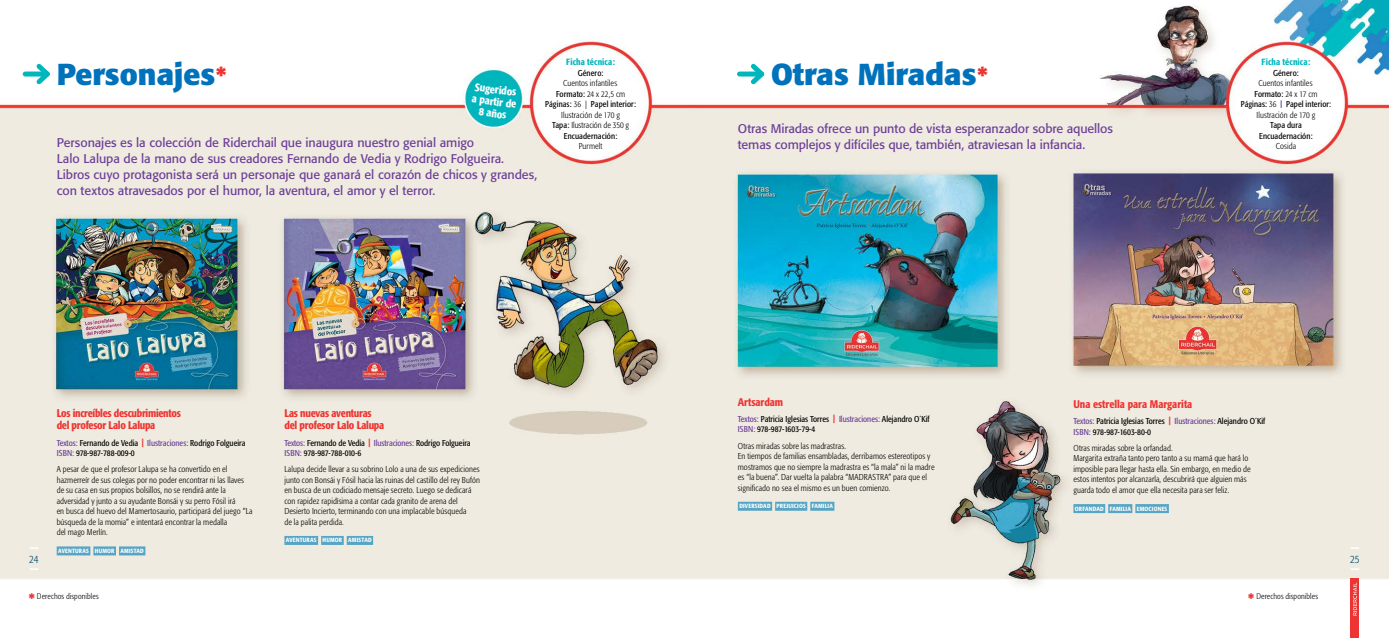
<style>
.page{position:relative;width:1389px;height:638px;background:#fff}
.page>*{position:absolute;margin:0;border:0;box-sizing:border-box;transform-origin:0 0}
.t1{font:700 30px "Formata";color:#0072bc}
.t2{font:12.5px/16px "Formata";letter-spacing:-.005em;color:#6c3f98}
.t3{font:500 condensed 11px/12px "Formata";letter-spacing:-.02em;color:#ee3432}
.t4{font:500 condensed 11px "Formata";color:#ee3432}
.t5{font:500 condensed 11px/11.9px "Formata";color:#fff;text-align:center}
.t6{font:300 condensed 11px "Formata";color:#004d6d}
.t7{font:500 condensed 9px "Formata";letter-spacing:.015em;color:#00b6bd}
.t8{font:300 condensed 8.5px/10.5px "Formata";letter-spacing:.01em;color:#000}
.t9{font:condensed 8.5px/10.5px "Formata";color:#000}
.t10{font:300 condensed 8px "Formata";letter-spacing:.015em;color:#000}
.t11{font:500 condensed 6px "Formata";letter-spacing:.035em;color:#fff}
.s1{font-size:24px;color:#ee3432}
.s2{font-weight:400}
.s3{color:#6c3f98}
.s4{font-weight:700;color:#ee3432}
.s5{font-weight:700;font-size:7.5px;color:#6c3f98}
.s6{font-weight:700;font-stretch:normal;font-size:14px;color:#ee3432}
</style>
<div class="page">
<img style="left:0;top:0;width:1389px;height:638px">
<div style="left:738px;top:502px;width:34px;height:9px;background:#57a5c4"></div>
<div style="left:775px;top:502px;width:32px;height:9px;background:#57a5c4"></div>
<div style="left:810px;top:502px;width:24px;height:9px;background:#57a5c4"></div>
<div style="left:1073px;top:504px;width:32px;height:9px;background:#57a5c4"></div>
<div style="left:1108px;top:504px;width:24px;height:9px;background:#57a5c4"></div>
<div style="left:1135px;top:504px;width:34px;height:9px;background:#57a5c4"></div>
<div style="left:740px;top:72px;width:22px;height:5px;background:#00b6bd"></div>
<svg style="left:746px;top:59px;width:23px;height:30px"></svg>
<div style="left:284px;top:536px;width:34px;height:9px;background:#57a5c4"></div>
<div style="left:321px;top:536px;width:23px;height:9px;background:#57a5c4"></div>
<div style="left:347px;top:536px;width:26px;height:9px;background:#57a5c4"></div>
<div style="left:57px;top:546px;width:33px;height:9px;background:#57a5c4"></div>
<div style="left:93px;top:546px;width:23px;height:9px;background:#57a5c4"></div>
<div style="left:119px;top:546px;width:26px;height:9px;background:#57a5c4"></div>
<div style="left:25px;top:72px;width:22px;height:5px;background:#00b6bd"></div>
<svg style="left:32px;top:59px;width:23px;height:30px"></svg>
<svg style="left:30px;top:547px;width:8px;height:2px"></svg>
<svg style="left:30px;top:568px;width:8px;height:2px"></svg>
<svg style="left:1351px;top:547px;width:8px;height:2px"></svg>
<svg style="left:1351px;top:568px;width:8px;height:2px"></svg>
<div style="left:1351px;top:578px;width:8px;height:60px;background:#ee3432"></div>
<svg style="left:1353px;top:582px;width:4px;height:33px"></svg>
<h1 class="t1" style="left:57px;top:55px;width:172px">Personajes<span class="s1">*</span></h1>
<p class="t5" style="left:474px;top:81px;width:46px;rotate:7deg">Sugeridos a partir de<br>8 años</p>
<p class="t2" style="left:57px;top:134px;width:482px">Personajes es la colección de Riderchail que inaugura nuestro genial amigo<br>Lalo Lalupa de la mano de sus creadores Fernando de Vedia y Rodrigo Folgueira.<br>Libros cuyo protagonista será un personaje que ganará el corazón de chicos y grandes, con textos atravesados por el humor, la aventura, el amor y el terror.</p>
<p class="t7" style="left:566px;top:56px;width:50px">Ficha técnica:</p>
<p class="t9" style="left:578px;top:67px;width:27px">Género:</p>
<p class="t8" style="left:545px;top:78px;width:92px;text-align:center">Cuentos infantiles<br><span class="s2">Formato:</span> 24 x 22,5 cm<br><span class="s2">Páginas:</span> 36 | <span class="s2">Papel interior:<br></span>Ilustración de 170 g<br><span class="s2">Tapa:</span> Ilustración de 350 g<br><span class="s2">Encuadernación:</span></p>
<p class="t8" style="left:579px;top:141px;width:25px">Purmelt</p>
<p class="t3" style="left:57px;top:407px;width:126px">Los increíbles descubrimientos del profesor Lalo Lalupa</p>
<p class="t9" style="left:57px;top:437px;width:190px"><span class="s3">Textos:</span> Fernando de Vedia <span class="s4">|</span> <span class="s3">Ilustraciones:</span> Rodrigo Folgueira<br><span class="s3">ISBN:</span> 978-987-788-009-0</p>
<p class="t8" style="left:57px;top:464px;width:197px">A pesar de que el profesor Lalupa se ha convertido en el hazmerreír de sus colegas por no poder encontrar ni las llaves de su casa en sus propios bolsillos, no se rendirá ante la adversidad y junto a su ayudante Bonsái y su perro Fósil irá<br>en busca del huevo del Mamertosaurio, participará del juego “La búsqueda de la momia” e intentará encontrar la medalla<br>del mago Merlín.</p>
<p class="t11" style="left:58px;top:547px;width:87px">AVENTURAS HUMOR AMISTAD</p>
<p class="t3" style="left:284px;top:407px;width:101px">Las nuevas aventuras del profesor Lalo Lalupa</p>
<p class="t9" style="left:284px;top:437px;width:188px"><span class="s3">Textos:</span> Fernando de Vedia <span class="s4">|</span> <span class="s3">Ilustraciones:</span> Rodrigo Folgueira<br><span class="s3">ISBN:</span> 978-987-788-010-6</p>
<p class="t8" style="left:284px;top:464px;width:197px">Lalupa decide llevar a su sobrino Lolo a una de sus expediciones junto con Bonsái y Fósil hacia las ruinas del castillo del rey Bufón en busca de un codiciado mensaje secreto. Luego se dedicará con rapidez rapidísima a contar cada granito de arena del Desierto Incierto, terminando con una implacable búsqueda<br>de la palita perdida.</p>
<p class="t11" style="left:286px;top:537px;width:87px">AVENTURAS HUMOR AMISTAD</p>
<h1 class="t1" style="left:771px;top:55px;width:219px">Otras Miradas<span class="s1">*</span></h1>
<h2 class="t2" style="left:738px;top:120px;width:377px">Otras Miradas ofrece un punto de vista esperanzador sobre aquellos temas complejos y difíciles que, también, atraviesan la infancia.</h2>
<p class="t7" style="left:1262px;top:56px;width:50px">Ficha técnica:</p>
<p class="t9" style="left:1273px;top:67px;width:27px">Género:</p>
<p class="t8" style="left:1241px;top:78px;width:92px;text-align:center">Cuentos infantiles<br><span class="s2">Formato:</span> 24 x 17 cm<br><span class="s2">Páginas:</span> 36 <span class="s5">|</span> <span class="s2">Papel interior:<br></span>Ilustración de 170 g</p>
<p class="t9" style="left:1259px;top:120px;width:55px;text-align:center">Tapa dura<br>Encuadernación:</p>
<p class="t8" style="left:1276px;top:141px;width:22px">Cosida</p>
<p class="t4" style="left:738px;top:395px;width:47px">Artsardam</p>
<p class="t9" style="left:738px;top:414px;width:193px"><span class="s3">Textos:</span> Patricia Iglesias Torres <span class="s4">|</span> <span class="s3">Ilustraciones:</span> Alejandro O´Kif<br><span class="s3">ISBN:</span> 978-987-1603-79-4</p>
<p class="t8" style="left:738px;top:440px;width:198px">Otras miradas sobre las madrastras.<br>En tiempos de familias ensambladas, derribamos estereotipos y mostramos que no siempre la madrastra es “la mala” ni la madre es “la buena”. Dar vuelta la palabra “MADRASTRA” para que el significado no sea el mismo es un buen comienzo.</p>
<p class="t11" style="left:739px;top:502px;width:95px">DIVERSIDAD PREJUICIOS FAMILIA</p>
<p class="t4" style="left:1073px;top:397px;width:120px">Una estrella para Margarita</p>
<p class="t9" style="left:1073px;top:416px;width:193px"><span class="s3">Textos:</span> Patricia Iglesias Torres <span class="s4">|</span> <span class="s3">Ilustraciones:</span> Alejandro O´Kif<br><span class="s3">ISBN:</span> 978-987-1603-80-0</p>
<p class="t8" style="left:1073px;top:443px;width:179px">Otras miradas sobre la orfandad.<br>Margarita extraña tanto pero tanto a su mamá que hará lo imposible para llegar hasta ella. Sin embargo, en medio de estos intentos por alcanzarla, descubrirá que alguien más guarda todo el amor que ella necesita para ser feliz.</p>
<p class="t11" style="left:1075px;top:505px;width:94px">ORFANDAD FAMILIA EMOCIONES</p>
<p class="t6" style="left:29px;top:552px;width:11px">24</p>
<p class="t6" style="left:1350px;top:552px;width:11px">25</p>
<p class="t10" style="left:28px;top:592px;width:72px"><span class="s6">*</span> Derechos disponibles</p>
<p class="t10" style="left:1248px;top:592px;width:72px"><span class="s6">*</span> Derechos disponibles</p>
</div>
